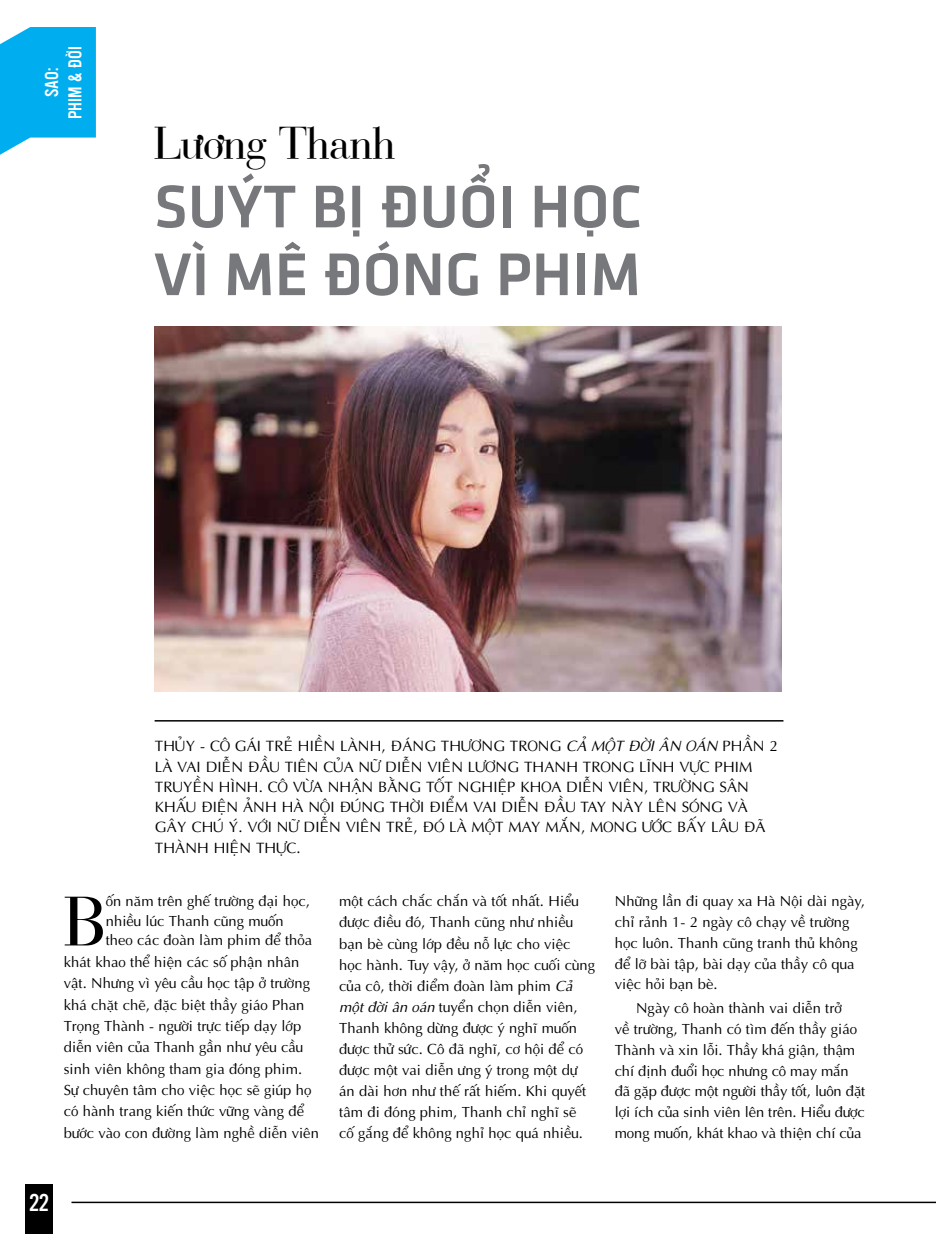
<style>
.page{position:relative;width:936px;height:1234px;background:#fff}
.page>*{position:absolute;margin:0;border:0;box-sizing:border-box;transform-origin:0 0}
.t1{font:73.65px "UVN Bach Dang";color:#000}
.t2{font:62.4px/67.7px "UTM Facebook K&T";color:#77787b}
.t3{font:46.5px "UVN Bach Dang";color:#000}
.t4{font:25.5px "UTM Alter Gothic";color:#fff}
.t5{font:19.5px/23.4px "UTM Alter Gothic";color:#fff;text-align:center}
.t6{font:15px/20.2px "UTM Aptima";color:#000}
.t7{font:14.7px/21px "UTM Aptima";color:#000}
.s1{font-style:italic}
</style>
<div class="page">
<div style="left:25px;top:1184px;width:28px;height:49px;background:#000"></div>
<hr style="left:71px;top:1201px;width:864px;height:1px;background:#000">
<img style="left:154px;top:326px;width:627px;height:365px">
<hr style="left:155px;top:720px;width:628px;height:1px;background:#000">
<svg style="left:0;top:27px;width:96px;height:128px;background:#22b9f1"></svg>
<h3 class="t5" style="left:39px;top:119px;width:75px;rotate:-90deg">sao:<br>phim &amp; đời</h3>
<h3 class="t3" style="left:154px;top:109px;width:242px">Lương Thanh</h3>
<h2 class="t2" style="left:154px;top:168px;width:489px">SUÝT BỊ ĐUỔI HỌC<br>VÌ MÊ ĐÓNG PHIM</h2>
<p class="t6" style="left:155px;top:734px;width:624px;text-indent:111px">trẻ hi ền lành, đáng thương trong <span class="s1">Cả một đời ân oán</span> phần 2 là vai di ễn đầu ti ên của nữ di ễn vi ên Lương Thanh trong lĩnh vực phim truyền hình. Cô vừa nhận bằng tốt ng hi ệp khoa Di ễn vi ên, Trường Sân khấu Đi ện ảnh Hà Nội đúng thời đi ểm vai di ễn đầu tay này lên sóng và gây chú ý. Với nữ di ễn vi ên trẻ, đó là một may mắn, mong ước bấy lâu đã thành hi ện thực.</p>
<p class="t6" style="left:155px;top:734px;width:89px">Thủy - cô gái</p>
<h1 class="t1" style="left:64px;top:868px;width:43px">B</h1>
<p class="t7" style="left:106px;top:890px;width:208px;line-height:19.5px">ốn năm trên ghế trường đại học, nhiều lúc Thanh cũng muốn theo các đoàn làm phim để thỏa</p>
<p class="t7" style="left:64px;top:949px;width:257px">khát khao thể hiện các số phận nhân vật. N hưng vì yêu cầu học tập ở trường khá chặt chẽ, đặc biệt thầy giáo Phan Trọng Thành - người trực tiếp dạy lớp diễn viên của Thanh gần như yêu cầu sinh viên không tham gia đóng phim.<br>Sự chuyên tâm cho việc học sẽ giúp họ có hành trang kiến thức vững vàng để bước vào con đường làm nghề diễn viên</p>
<h3 class="t4" style="left:29px;top:1184px;width:22px">22</h3>
<p class="t7" style="left:339px;top:889px;width:257px">một cách chắc chắn và tốt nhất. H iểu được điều đó, Thanh cũng như nhiều bạn bè cùng lớp đều nỗ lực cho việc học hành. Tuy vậy, ở năm học cuối cùng của cô, thời điểm đoàn làm phim <span class="s1">Cả một đời ân oán</span> tuyển chọn diễn viên, Thanh không dừng được ý nghĩ muốn được thử sức. Cô đã nghĩ, cơ hội để có được một vai diễn ưng ý trong một dự án dài hơn như thế rất hiếm. Khi quyết tâm đi đóng phim, Thanh chỉ nghĩ sẽ cố gắng để không nghỉ học quá nhiều.</p>
<p class="t7" style="left:614px;top:889px;width:252px">N hững lần đi quay xa Hà Nội dài ngày, chỉ rảnh 1- 2 ngày cô chạy về trường học luôn. Thanh cũng tranh thủ không để lỡ bài tập, bài dạy của thầy cô qua việc hỏi bạn bè.</p>
<p class="t7" style="left:614px;top:996px;width:252px;text-indent:21px">N gày cô hoàn thành vai diễn trở<br>về trường, Thanh có tìm đến thầy giáo Thành và xin lỗi. Thầy khá giận, thậm chí định đuổi học nhưng cô may mắn đã gặp được một người thầy tốt, luôn đặt lợi ích của sinh viên lên trên. H iểu được mong muốn, khát khao và thiện chí của</p>
</div>
